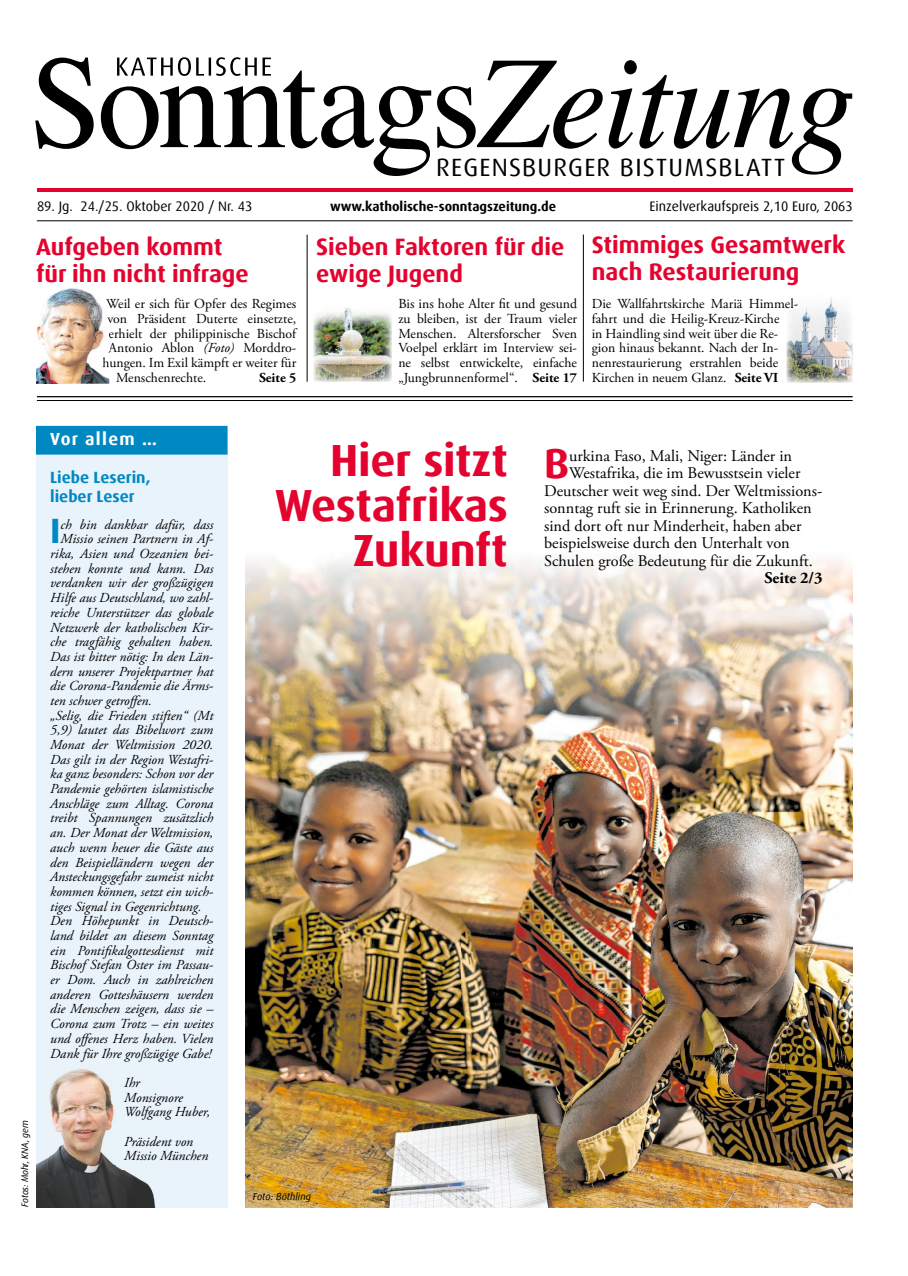
<style>
.page{position:relative;width:908px;height:1276px;background:#fff}
.page>*{position:absolute;margin:0;border:0;box-sizing:border-box;transform-origin:0 0}
.t1{font:700 45px/45px "Dax Offc Pro";letter-spacing:-.01em;color:#e4032e;text-align:right}
.t2{font:700 41.62px "Dax Offc Pro";color:#e4032e}
.t3{font:700 35.12px "Dax Offc Pro";color:#0088c3}
.t4{font:25px "Dax Offc Pro";letter-spacing:.05em;color:#000}
.t5{font:700 23.75px/26.2px "Dax Offc Pro";color:#e4032e}
.t6{font:700 17.5px "Dax Offc Pro";letter-spacing:.075em;color:#fff}
.t7{font:16.25px "Adobe Garamond Pro";color:#000}
.t8{font:700 16.25px/18.8px "Dax Offc Pro";color:#0088c3}
.t9{font:700 16.25px "Adobe Garamond Pro";color:#000}
.t10{font:italic 13.75px/14.6px "Adobe Garamond Pro";color:#000}
.t11{font:13.75px/14.6px "Adobe Garamond Pro";color:#000;text-align:justify}
.t12{font:13.75px "Dax Offc Pro";color:#000}
.t13{font:700 13.75px "Adobe Garamond Pro";color:#000}
.t14{font:700 13.25px "Dax Offc Pro";color:#000}
.t15{font:italic 10px "Dax Offc Pro";color:#000}
.t16{font:italic 9.38px "Dax Offc Pro";letter-spacing:-.02em;color:#000}
.s1{font-style:italic}
.s2{font-weight:700}
</style>
<div class="page">
<hr style="left:37px;top:189px;width:815px;height:3px;background:#e4032e">
<svg style="left:35px;top:58px;width:816px;height:118px"></svg>
<svg style="left:117px;top:57px;width:154px;height:19px"></svg>
<hr style="left:37px;top:220px;width:815px;height:1px;background:#000">
<hr style="left:307px;top:235px;width:1px;height:147px;background:#000">
<hr style="left:583px;top:234px;width:1px;height:148px;background:#000">
<hr style="left:37px;top:396px;width:815px;height:1px;background:#000">
<hr style="left:37px;top:400px;width:815px;height:1px;background:#000">
<img style="left:786px;top:297px;width:66px;height:85px">
<img style="left:245px;top:557px;width:607px;height:650px">
<div style="left:36px;top:426px;width:191px;height:781px;background:#e9f3fb"></div>
<div style="left:36px;top:426px;width:191px;height:28px;background:#0088c3"></div>
<img style="left:36px;top:1069px;width:120px;height:138px">
<img style="left:313px;top:307px;width:78px;height:75px">
<img style="left:36px;top:288px;width:73px;height:96px">
<img style="left:106px;top:298px;width:3px;height:14px">
<svg style="left:107px;top:313px;width:3px;height:39px"></svg>
<img style="left:103px;top:357px;width:6px;height:14px">
<h3 class="t4" style="left:436px;top:151px;width:350px">REGENSBURGER BISTUMSBLATT</h3>
<p class="t12" style="left:37px;top:197px;width:217px">89. Jg. 24./25. Oktober 2020 / Nr. 43</p>
<p class="t14" style="left:330px;top:197px;width:227px">www.katholische-sonntagszeitung.de</p>
<p class="t12" style="left:649px;top:197px;width:205px">Einzelverkaufspreis 2,10 Euro, 2063</p>
<h3 class="t5" style="left:36px;top:234px;width:214px">Aufgeben kommt für ihn nicht infrage</h3>
<p class="t11" style="left:106px;top:297px;width:192px">Weil er sich für Opfer des Regimes</p>
<p class="t11" style="left:107px;top:312px;width:190px">von Präsident Duterte einsetzte,</p>
<p class="t11" style="left:108px;top:326px;width:189px">erhielt der philippinische Bischof</p>
<p class="t11" style="left:108px;top:341px;width:189px">Antonio Ablon <span class="s1">(Foto)</span> Morddro-</p>
<p class="t11" style="left:102px;top:356px;width:195px">hungen. Im Exil kämpft er weiter für</p>
<p class="t11" style="left:116px;top:370px;width:92px">Menschenrechte.</p>
<p class="t13" style="left:259px;top:369px;width:39px">Seite 5</p>
<h3 class="t5" style="left:316px;top:234px;width:250px">Sieben Faktoren für die ewige Jugend</h3>
<p class="t11" style="left:398px;top:297px;width:180px">Bis ins hohe Alter fit und gesund zu bleiben, ist der Traum vieler Menschen. Altersforscher Sven Voelpel erklärt im Interview sei&shy;ne selbst entwickelte, einfache „Jungbrunnenformel“. <span class="s2">Seite 17</span></p>
<h3 class="t5" style="left:591px;top:232px;width:255px">Stimmiges Gesamtwerk nach Restaurierung</h3>
<p class="t11" style="left:591px;top:297px;width:208px;text-align:left">Die Wallfahrtskirche Mariä Himmel&shy;fahrt und die Heilig-Kreuz-Kirche<br>in Haindling sind weit über die Re&shy;gion hinaus bekannt. Nach der In&shy;nenrestaurierung erstrahlen beide Kirchen in neuem Glanz. <span class="s2">Seite VI</span></p>
<p class="t16" style="left:19px;top:1206px;width:88px;rotate:-90deg">Fotos: Mohr, KNA, gem</p>
<p class="t6" style="left:50px;top:428px;width:108px">Vor allem …</p>
<p class="t8" style="left:50px;top:468px;width:102px">Liebe Leserin, lieber Leser</p>
<h3 class="t3" style="left:50px;top:508px;width:12px">I</h3>
<p class="t10" style="left:61px;top:517px;width:154px">ch bin dankbar dafür, dass</p>
<p class="t10" style="left:61px;top:532px;width:154px">Missio seinen Partnern in Af-</p>
<p class="t10" style="left:50px;top:547px;width:165px">rika, Asien und Ozeanien bei-</p>
<p class="t10" style="left:50px;top:561px;width:164px">stehen konnte und kann. Das</p>
<p class="t10" style="left:50px;top:576px;width:164px">verdanken wir der großzügigen</p>
<p class="t10" style="left:50px;top:591px;width:164px">Hilfe aus Deutschland, wo zahl-</p>
<p class="t10" style="left:50px;top:605px;width:165px">reiche Unterstützer das globale</p>
<p class="t10" style="left:50px;top:620px;width:165px">Netzwerk der katholischen Kir-</p>
<p class="t10" style="left:50px;top:635px;width:165px">che tragfähig gehalten haben.</p>
<p class="t10" style="left:50px;top:649px;width:165px">Das ist bitter nötig: In den Län-</p>
<p class="t10" style="left:50px;top:664px;width:165px">dern unserer Projektpartner hat</p>
<p class="t10" style="left:50px;top:679px;width:165px">die Corona-Pandemie die Ärms-</p>
<p class="t10" style="left:50px;top:693px;width:103px">ten schwer getroffen.</p>
<p class="t10" style="left:50px;top:708px;width:164px">„Selig, die Frieden stiften“ (Mt</p>
<p class="t10" style="left:50px;top:723px;width:164px">5,9) lautet das Bibelwort zum</p>
<p class="t10" style="left:50px;top:738px;width:165px">Monat der Weltmission 2020.</p>
<p class="t10" style="left:50px;top:752px;width:164px">Das gilt in der Region Westafri-</p>
<p class="t10" style="left:50px;top:767px;width:164px">ka ganz besonders: Schon vor der</p>
<p class="t10" style="left:50px;top:782px;width:164px">Pandemie gehörten islamistische</p>
<p class="t10" style="left:50px;top:796px;width:164px">Anschläge zum Alltag. Corona</p>
<p class="t10" style="left:50px;top:811px;width:165px">treibt Spannungen zusätzlich</p>
<p class="t10" style="left:50px;top:826px;width:164px">an. Der Monat der Weltmission,</p>
<p class="t10" style="left:50px;top:840px;width:165px">auch wenn heuer die Gäste aus</p>
<p class="t10" style="left:50px;top:855px;width:164px">den Beispielländern wegen der</p>
<p class="t10" style="left:50px;top:870px;width:164px">Ansteckungsgefahr zumeist nicht</p>
<p class="t10" style="left:50px;top:884px;width:165px">kommen können, setzt ein wich-</p>
<p class="t10" style="left:50px;top:899px;width:153px">tiges Signal in Gegenrichtung.</p>
<p class="t10" style="left:50px;top:914px;width:164px">Den Höhepunkt in Deutsch-</p>
<p class="t10" style="left:50px;top:928px;width:164px">land bildet an diesem Sonntag</p>
<p class="t10" style="left:50px;top:943px;width:164px">ein Pontifikalgottesdienst mit</p>
<p class="t10" style="left:50px;top:958px;width:164px">Bischof Stefan Oster im Passau-</p>
<p class="t10" style="left:50px;top:972px;width:165px">er Dom. Auch in zahlreichen</p>
<p class="t10" style="left:50px;top:987px;width:164px">anderen Gotteshäusern werden</p>
<p class="t10" style="left:50px;top:1002px;width:165px">die Menschen zeigen, dass sie –</p>
<p class="t10" style="left:50px;top:1017px;width:164px">Corona zum Trotz – ein weites</p>
<p class="t10" style="left:50px;top:1031px;width:164px">und offenes Herz haben. Vielen</p>
<p class="t10" style="left:50px;top:1046px;width:162px">Dank für Ihre großzügige Gabe!</p>
<p class="t10" style="left:124px;top:1075px;width:87px">Ihr<br>Monsignore<br>Wolfgang Huber,</p>
<p class="t10" style="left:124px;top:1134px;width:85px">Präsident von<br>Missio München</p>
<h1 class="t1" style="left:275px;top:438px;width:234px">Hier sitzt<br>Westafrikas<br>Zukunft</h1>
<h2 class="t2" style="left:544px;top:437px;width:27px">B</h2>
<p class="t7" style="left:569px;top:446px;width:224px">urkina Faso, Mali, Niger: Länder in</p>
<p class="t7" style="left:569px;top:463px;width:233px">Westafrika, die im Bewusstsein vieler</p>
<p class="t7" style="left:544px;top:481px;width:279px">Deutscher weit weg sind. Der Weltmissions-</p>
<p class="t7" style="left:544px;top:498px;width:269px">sonntag ruft sie in Erinnerung. Katholiken</p>
<p class="t7" style="left:544px;top:516px;width:259px">sind dort oft nur Minderheit, haben aber</p>
<p class="t7" style="left:544px;top:533px;width:247px">beispielsweise durch den Unterhalt von</p>
<p class="t7" style="left:544px;top:551px;width:270px">Schulen große Bedeutung für die Zukunft.</p>
<p class="t9" style="left:764px;top:568px;width:59px">Seite 2/3</p>
<p class="t15" style="left:253px;top:1189px;width:60px">Foto: Böthling</p>
</div>
